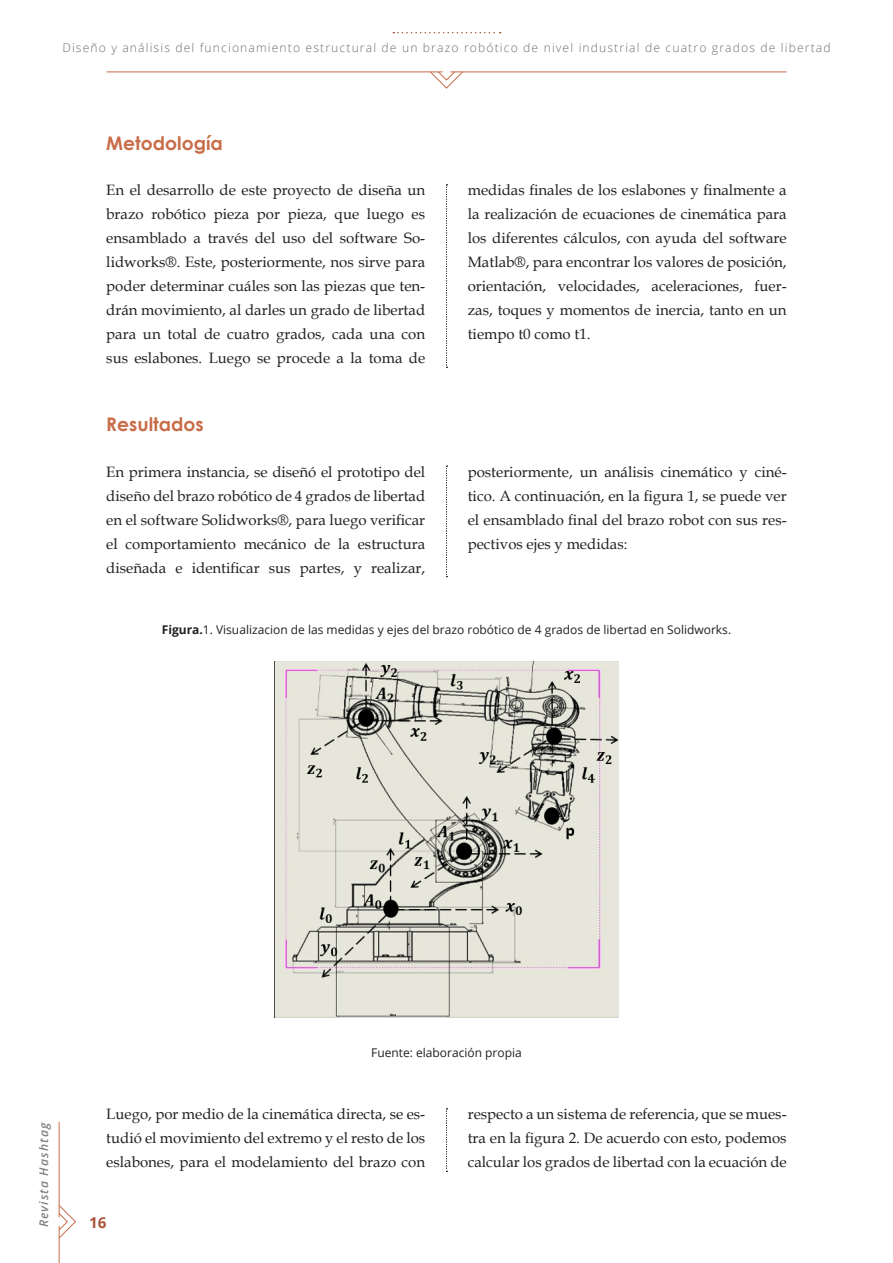
<style>
.page{position:relative;width:893px;height:1263px;background:#fff}
.page>*{position:absolute;margin:0;border:0;box-sizing:border-box;transform-origin:0 0}
.Subtitulos_contenido{font:700 18.75px "Century Gothic";color:#c86d48}
.body_internas{font:15px/24px "Book Antiqua";color:#231f20;text-align:justify}
.t1{font:700 15px "Open Sans";color:#aa533a}
.t2{font:300 12px "Open Sans";color:#6c6d70}
.Figuras{font:12px "Open Sans";color:#231f20}
.fuente{font:12px "Open Sans";color:#231f20}
.t3{font:italic 600 12px "Open Sans";color:#808285}
.s1{font-style:italic}
.s2{font-weight:700}
</style>
<div class="page">
<hr style="left:59px;top:1226px;width:1px;height:37px;background:#c86d48">
<svg style="left:58px;top:1205px;width:18px;height:34px"></svg>
<hr style="left:59px;top:1122px;width:1px;height:95px;background:#c86d48">
<img style="left:274px;top:662px;width:345px;height:355px">
<svg style="left:446px;top:466px;width:1px;height:111px"></svg>
<svg style="left:446px;top:184px;width:1px;height:184px"></svg>
<svg style="left:446px;top:1108px;width:1px;height:64px"></svg>
<svg style="left:393px;top:32px;width:108px;height:1px"></svg>
<hr style="left:107px;top:72px;width:335px;height:1px;background:#c86d48">
<hr style="left:451px;top:72px;width:335px;height:1px;background:#c86d48">
<svg style="left:429px;top:71px;width:34px;height:18px"></svg>
<p class="t2" style="left:62px;top:40px;width:770px">Diseño y análisis del funcionamiento estructural de un brazo robótico de nivel industrial de cuatro grados de libertad</p>
<p class="Subtitulos_contenido" style="left:106px;top:129px;width:118px">Metodología</p>
<p class="body_internas" style="left:106px;top:178px;width:320px">En el desarrollo de este proyecto de diseña un brazo robótico pieza por pieza, que luego es ensamblado a través del uso del software So&shy;lidworks<span class="s1">®</span>. Este, posteriormente, nos sirve para poder determinar cuáles son las piezas que ten&shy;drán movimiento, al darles un grado de libertad para un total de cuatro grados, cada una con sus eslabones. Luego se procede a la toma de</p>
<p class="body_internas" style="left:468px;top:178px;width:320px">medidas finales de los eslabones y finalmente a la realización de ecuaciones de cinemática para los diferentes cálculos, con ayuda del software Matlab<span class="s1">®</span>, para encontrar los valores de posición, orientación, velocidades, aceleraciones, fuer&shy;zas, toques y momentos de inercia, tanto en un tiempo t0 como t1.</p>
<p class="Subtitulos_contenido" style="left:106px;top:410px;width:99px">Resultados</p>
<p class="body_internas" style="left:106px;top:459px;width:320px">En primera instancia, se diseñó el prototipo del diseño del brazo robótico de 4 grados de libertad en el software Solidworks®, para luego verificar el comportamiento mecánico de la estructura diseñada e identificar sus partes, y realizar,</p>
<p class="body_internas" style="left:468px;top:459px;width:320px">posteriormente, un análisis cinemático y ciné&shy;tico. A continuación, en la figura 1, se puede ver el ensamblado final del brazo robot con sus res&shy;pectivos ejes y medidas:</p>
<p class="Figuras" style="left:162px;top:621px;width:571px"><span class="s2">Figura.</span>1. Visualizacion de las medidas y ejes del brazo robótico de 4 grados de libertad en Solidworks.</p>
<p class="t3" style="left:36px;top:1227px;width:107px;rotate:-90deg">Revista Hashtag</p>
<p class="fuente" style="left:371px;top:1044px;width:152px">Fuente: elaboración propia</p>
<p class="body_internas" style="left:106px;top:1102px;width:320px">Luego, por medio de la cinemática directa, se es&shy;tudió el movimiento del extremo y el resto de los eslabones, para el modelamiento del brazo con</p>
<p class="body_internas" style="left:468px;top:1102px;width:320px">respecto a un sistema de referencia, que se mues&shy;tra en la figura 2. De acuerdo con esto, podemos calcular los grados de libertad con la ecuación de</p>
<p class="t1" style="left:89px;top:1211px;width:19px">16</p>
</div>
